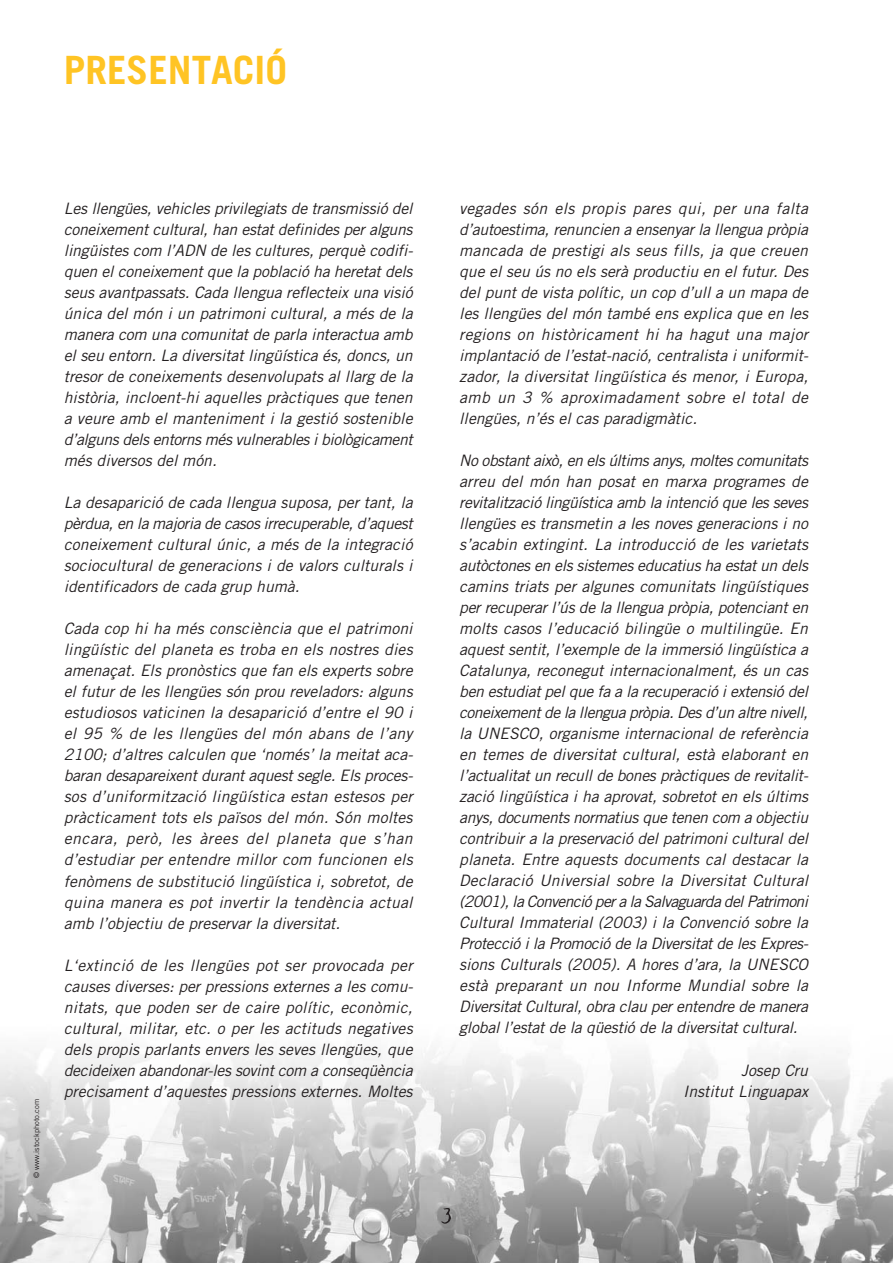
<style>
.page{position:relative;width:893px;height:1263px;background:#fff}
.page>*{position:absolute;margin:0;border:0;box-sizing:border-box;transform-origin:0 0}
.t1{font:57.3px "Rougfhouse";color:#231f20}
.t2{font:700 39px "Trade Gothic";color:#ffc424}
.t3{font:italic 15.75px/21px "Trade Gothic";color:#231f20;text-align:justify}
.t4{font:7.5px "Trade Gothic";color:#231f20}
</style>
<div class="page">
<img style="left:0;top:1047px;width:893px;height:216px">
<h2 class="t2" style="left:64px;top:56px;width:225px">PRESENTACIÓ</h2>
<p class="t4" style="left:34px;top:1178px;width:80px;rotate:-90deg">© www.istockphoto.com</p>
<p class="t3" style="left:64px;top:200px;width:354px">Les llengües, vehicles privilegiats de transmissió del coneixement cultural, han estat definides per alguns lingüistes com l’ADN de les cultures, perquè codifi&shy;quen el coneixement que la població ha heretat dels seus avantpassats. Cada llengua reflecteix una visió única del món i un patrimoni cultural, a més de la manera com una comunitat de parla interactua amb el seu entorn. La diversitat lingüística és, doncs, un tresor de coneixements desenvolupats al llarg de la història, incloent-hi aquelles pràctiques que tenen a veure amb el manteniment i la gestió sostenible d’algunsdelsentornsmésvulnerablesibiològicament més diversos del món.</p>
<p class="t3" style="left:64px;top:494px;width:354px">La desaparició de cada llengua suposa, per tant, la pèrdua,en la majoria de casosirrecuperable,d’aquest coneixement cultural únic, a més de la integració sociocultural de generacions i de valors culturals i identificadors de cada grup humà.</p>
<p class="t3" style="left:64px;top:620px;width:354px">Cada cop hi ha més consciència que el patrimoni lingüístic del planeta es troba en els nostres dies amenaçat. Els pronòstics que fan els experts sobre el futur de les llengües són prou reveladors: alguns estudiosos vaticinen la desaparició d’entre el 90 i el 95 % de les llengües del món abans de l’any 2100; d’altres calculen que ‘només’ la meitat aca&shy;baran desapareixentdurantaquestsegle.Els proces&shy;sos d’uniformització lingüística estan estesos per pràcticament tots els països del món. Són moltes encara, però, les àrees del planeta que s’han d’estudiar per entendre millor com funcionen els fenòmens de substitució lingüística i, sobretot, de quina manera es pot invertir la tendència actual amb l’objectiu de preservar la diversitat.</p>
<p class="t3" style="left:64px;top:956px;width:354px">L‘extinció de les llengües pot ser provocada per causes diverses: per pressions externes a les comu&shy;nitats, que poden ser de caire polític, econòmic, cultural, militar, etc. o per les actituds negatives dels propis parlants envers les seves llengües, que decideixen abandonar-les sovintcom a conseqüència precisament d’aquestes pressions externes. Moltes</p>
<p class="t3" style="left:459px;top:200px;width:354px">vegades són els propis pares qui, per una falta d’autoestima,renuncien a ensenyarla llengua pròpia mancada de prestigi als seus fills, ja que creuen que el seu ús no els serà productiu en el futur. Des del punt de vista polític, un cop d’ull a un mapa de les llengües del món també ens explica que en les regions on històricament hi ha hagut una major implantació de l’estat-nació, centralista i uniformit&shy;zador, la diversitat lingüística és menor, i Europa, amb un 3 % aproximadament sobre el total de llengües, n’és el cas paradigmàtic.</p>
<p class="t3" style="left:459px;top:452px;width:354px">No obstantaixò,en elsúltimsanys,moltescomunitats arreu del món han posat en marxa programes de revitalització lingüística amb la intenció que les seves llengües es transmetin a les noves generacions i no s’acabin extingint. La introducció de les varietats autòctonesen elssistemeseducatiusha estatun dels camins triats per algunes comunitats lingüístiques perrecuperarl’ús de la llengua pròpia,potencianten molts casos l’educació bilingüe o multilingüe. En aquest sentit, l’exemple de la immersió lingüística a Catalunya, reconegut internacionalment, és un cas ben estudiatpelque fa a la recuperació iextensió del coneixementde la llengua pròpia.Desd’un altre nivell, la UNESCO, organisme internacional de referència en temes de diversitat cultural, està elaborant en l’actualitat un recull de bones pràctiques de revitalit&shy;zació lingüística i ha aprovat, sobretot en els últims anys,documentsnormatiusque tenen com a objectiu contribuir a la preservació del patrimoni cultural del planeta. Entre aquests documents cal destacar la Declaració Universial sobre la Diversitat Cultural (2001),la Convenció pera la Salvaguarda delPatrimoni Cultural Immaterial (2003) i la Convenció sobre la Protecció ila Promoció de la Diversitatde les Expres&shy;sions Culturals (2005). A hores d’ara, la UNESCO està preparant un nou Informe Mundial sobre la DiversitatCultural,obra clau perentendre de manera global l’estat de la qüestió de la diversitat cultural.</p>
<p class="t3" style="left:683px;top:1061px;width:129px;text-align:right">Josep Cru<br>Institut Linguapax</p>
<h1 class="t1" style="left:438px;top:1170px;width:19px">3</h1>
</div>
